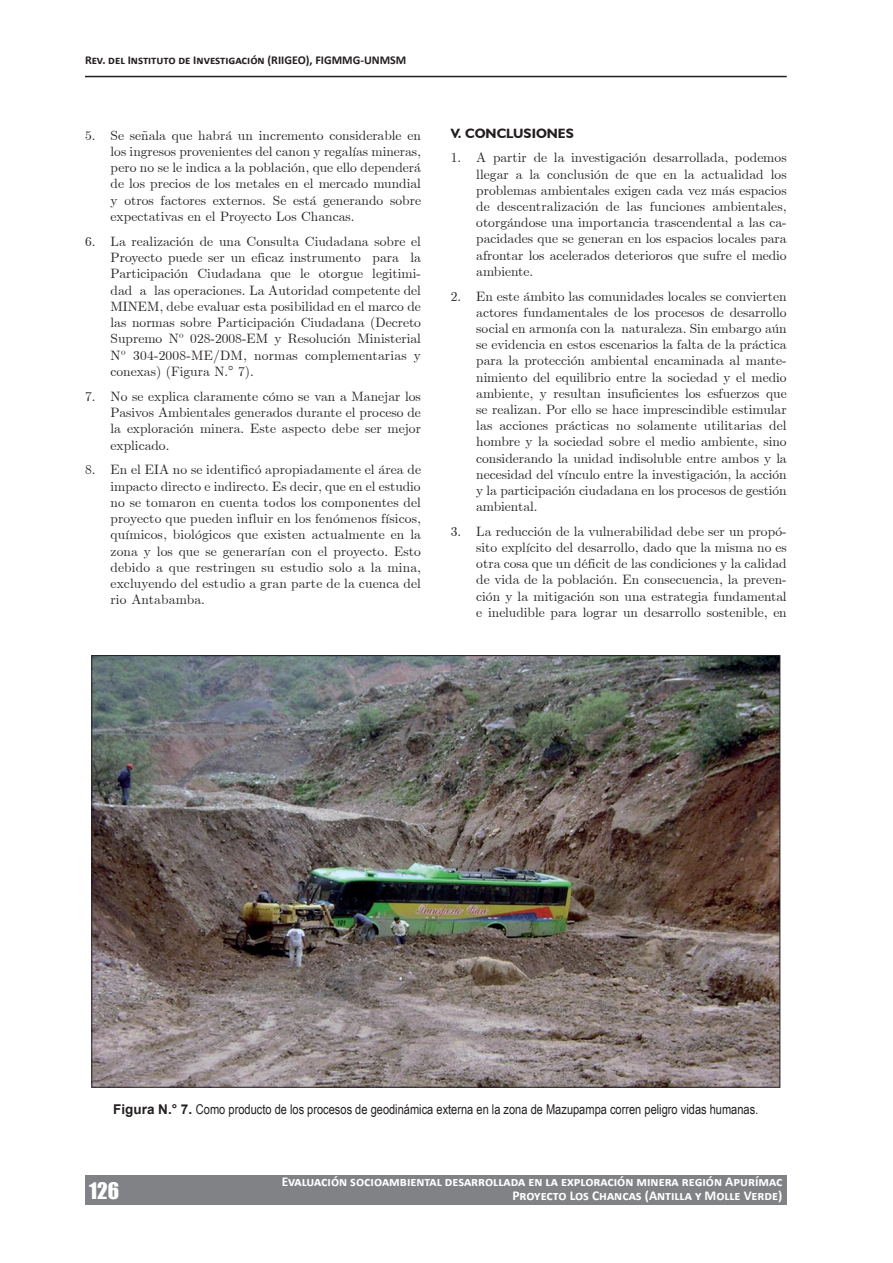
<style>
.page{position:relative;width:893px;height:1263px;background:#fff}
.page>*{position:absolute;margin:0;border:0;box-sizing:border-box;transform-origin:0 0}
.t1{font:21px "Impact";color:#fff}
.t2{font:13.5px/16.2px "Euclid";color:#231f20;text-align:justify}
.t3{font:700 13.5px/13.2px "Calibri";color:#fff;text-align:right}
.t4{font:13.5px "Arial Narrow";color:#231f20}
.t5{font:700 13.5px "Humanist 521 BT";color:#231f20}
.t6{font:700 12px "Calibri";color:#231f20}
.s1{font-family:"Arial";font-weight:700}
</style>
<div class="page">
<div style="left:85px;top:1175px;width:702px;height:30px;background:#808285"></div>
<hr style="left:85px;top:76px;width:702px;height:1px;background:#231f20">
<img style="left:93px;top:657px;width:685px;height:428px">
<p class="t6" style="left:85px;top:52px;width:323px">Rev. del Instituto de Investigación (RIIGEO), FIGMMG-UNMSM</p>
<p class="t2" style="left:111px;top:127px;width:312px;text-indent:-26px">5. Se señala que habrá un incremento considerable en los ingresos provenientes del canon y regalías mineras, pero no se le indica a la población, que ello dependerá de los precios de los metales en el mercado mundial y otros factores externos. Se está generando sobre expectativas en el Proyecto Los Chancas.</p>
<p class="t2" style="left:111px;top:233px;width:312px;text-indent:-26px">6. La realización de una Consulta Ciudadana sobre el Proyecto puede ser un eficaz instrumento para la Participación Ciudadana que le otorgue legitimi&shy;dad a las operaciones. La Autoridad competente del MINEM, debe evaluar esta posibilidad en el marco de las normas sobre Participación Ciudadana (Decreto Supremo Nº 028-2008-EM y Resolución Ministerial Nº 304-2008-ME/DM, normas complementarias y conexas) (Figura N.° 7).</p>
<p class="t2" style="left:111px;top:388px;width:312px;text-indent:-26px">7. No se explica claramente cómo se van a Manejar los Pasivos Ambientales generados durante el proceso de la exploración minera. Este aspecto debe ser mejor explicado.</p>
<p class="t2" style="left:111px;top:462px;width:312px;text-indent:-26px">8. En el EIA no se identificó apropiadamente el área de impacto directo e indirecto. Es decir, que en el estudio no se tomaron en cuenta todos los componentes del proyecto que pueden influir en los fenómenos físicos, químicos, biológicos que existen actualmente en la zona y los que se generarían con el proyecto. Esto debido a que restringen su estudio solo a la mina, excluyendo del estudio a gran parte de la cuenca del rio Antabamba.</p>
<p class="t5" style="left:451px;top:125px;width:125px">V. CONCLUSIONES</p>
<p class="t2" style="left:476px;top:150px;width:312px;text-indent:-26px">1. A partir de la investigación desarrollada, podemos llegar a la conclusión de que en la actualidad los problemas ambientales exigen cada vez más espacios de descentralización de las funciones ambientales, otorgándose una importancia trascendental a las ca&shy;pacidades que se generan en los espacios locales para afrontar los acelerados deterioros que sufre el medio ambiente.</p>
<p class="t2" style="left:476px;top:288px;width:312px;text-indent:-26px">2. En este ámbito las comunidades locales se convierten actores fundamentales de los procesos de desarrollo social en armonía con la naturaleza. Sin embargo aún se evidencia en estos escenarios la falta de la práctica para la protección ambiental encaminada al mante&shy;nimiento del equilibrio entre la sociedad y el medio ambiente, y resultan insuficientes los esfuerzos que se realizan. Por ello se hace imprescindible estimular las acciones prácticas no solamente utilitarias del hombre y la sociedad sobre el medio ambiente, sino considerando la unidad indisoluble entre ambos y la necesidad del vínculo entre la investigación, la acción y la participación ciudadana en los procesos de gestión ambiental.</p>
<p class="t2" style="left:476px;top:523px;width:312px;text-indent:-26px">3. La reducción de la vulnerabilidad debe ser un propó&shy;sito explícito del desarrollo, dado que la misma no es otra cosa que un déficit de las condiciones y la calidad de vida de la población. En consecuencia, la preven&shy;ción y la mitigación son una estrategia fundamental e ineludible para lograr un desarrollo sostenible, en</p>
<p class="t4" style="left:113px;top:1099px;width:647px"><span class="s1">Figura N.° 7.</span> Como producto de los procesos de geodinámica externa en la zona de Mazupampa corren peligro vidas humanas.</p>
<h1 class="t1" style="left:89px;top:1174px;width:31px">126</h1>
<p class="t3" style="left:282px;top:1175px;width:502px">Evaluación socioambiental desarrollada en la exploración minera región Apurímac<br>Proyecto Los Chancas (Antilla y Molle Verde)</p>
</div>
